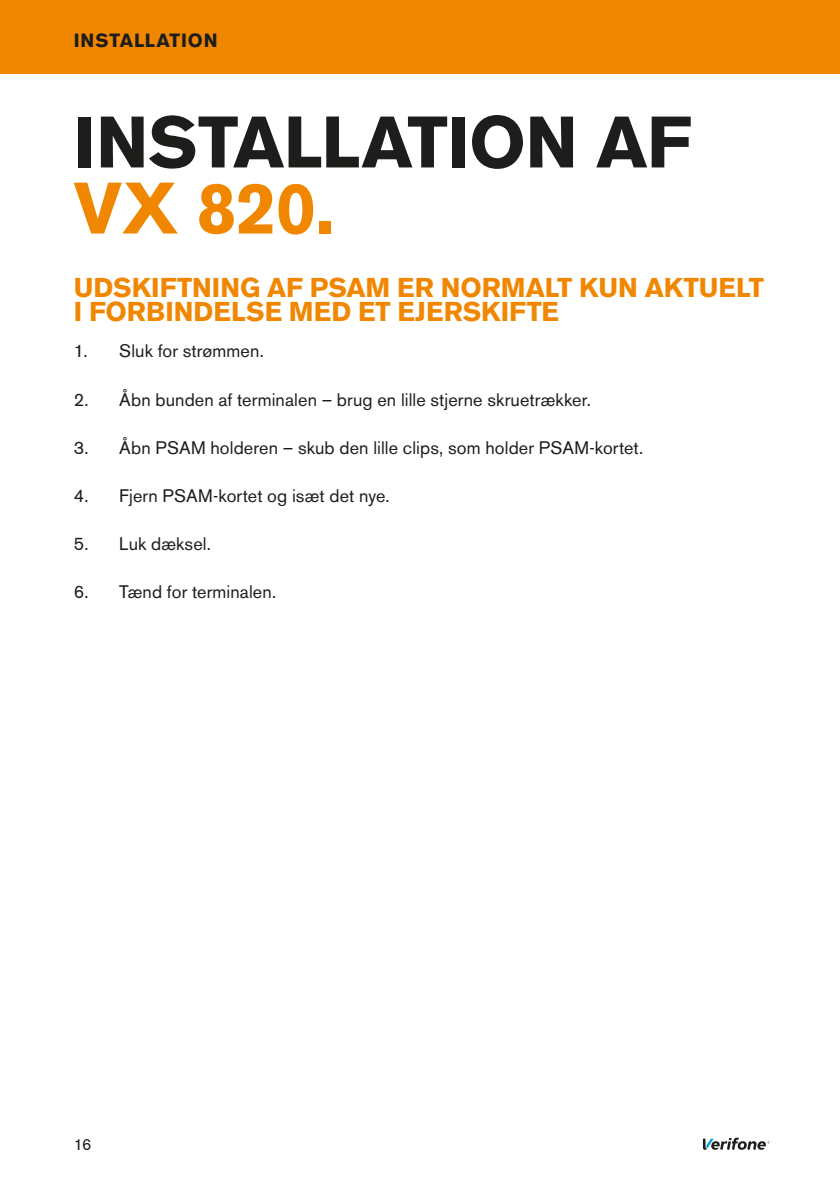
<style>
.page{position:relative;width:840px;height:1191px;background:#fff}
.page>*{position:absolute;margin:0;border:0;box-sizing:border-box;transform-origin:0 0}
.t1{font:700 72px "Akzidenz Grotesk BE";letter-spacing:-.005em;color:#1d1d1b}
.t2{font:700 72px "Akzidenz Grotesk BE";color:#f18700}
.t3{font:700 27px "Akzidenz Grotesk BE";color:#f18700}
.t4{font:700 19px "Akzidenz Grotesk BE";letter-spacing:.04em;color:#1d1d1b}
.t5{font:18px "Akzidenz Grotesk BE";letter-spacing:.005em;color:#1d1d1b}
.t6{font:16px "Akzidenz Grotesk BE";color:#1d1d1b}
</style>
<div class="page">
<svg style="left:702px;top:1137px;width:67px;height:12px"></svg>
<div style="left:0;top:0;width:839px;height:74px;background:#f18700"></div>
<p class="t4" style="left:74px;top:29px;width:145px">INSTALLATION</p>
<h1 class="t1" style="left:74px;top:101px;width:376px">INSTALLATION</h1>
<h1 class="t1" style="left:596px;top:101px;width:77px">AF</h1>
<h1 class="t2" style="left:74px;top:167px;width:261px">VX 820.</h1>
<h2 class="t3" style="left:74px;top:272px;width:75px">UDSKIFTNING</h2>
<h2 class="t3" style="left:267px;top:272px;width:63px">AF PSAM</h2>
<h2 class="t3" style="left:397px;top:272px;width:64px">ER NOR</h2>
<h2 class="t3" style="left:500px;top:272px;width:233px">MALT KUN AKTUELT</h2>
<h2 class="t3" style="left:74px;top:296px;width:34px">I FORBINDEL</h2>
<h2 class="t3" style="left:246px;top:296px;width:168px">SE MED ET EJER</h2>
<h2 class="t3" style="left:462px;top:296px;width:35px">SKIFTE</h2>
<p class="t5" style="left:74px;top:340px;width:191px">1. Sluk for strømmen.</p>
<p class="t5" style="left:74px;top:388px;width:518px">2. Åbn bunden af terminalen – brug en lille stjerne skruetrækker.</p>
<p class="t5" style="left:74px;top:436px;width:570px">3. Åbn PSAM holderen – skub den lille clips, som holder PSAM-kortet.</p>
<p class="t5" style="left:74px;top:484px;width:317px">4. Fjern PSAM-kortet og isæt det nye.</p>
<p class="t5" style="left:74px;top:532px;width:139px">5. Luk dæksel.</p>
<p class="t5" style="left:74px;top:580px;width:204px">6. Tænd for terminalen.</p>
<p class="t6" style="left:74px;top:1134px;width:19px">16</p>
</div>
